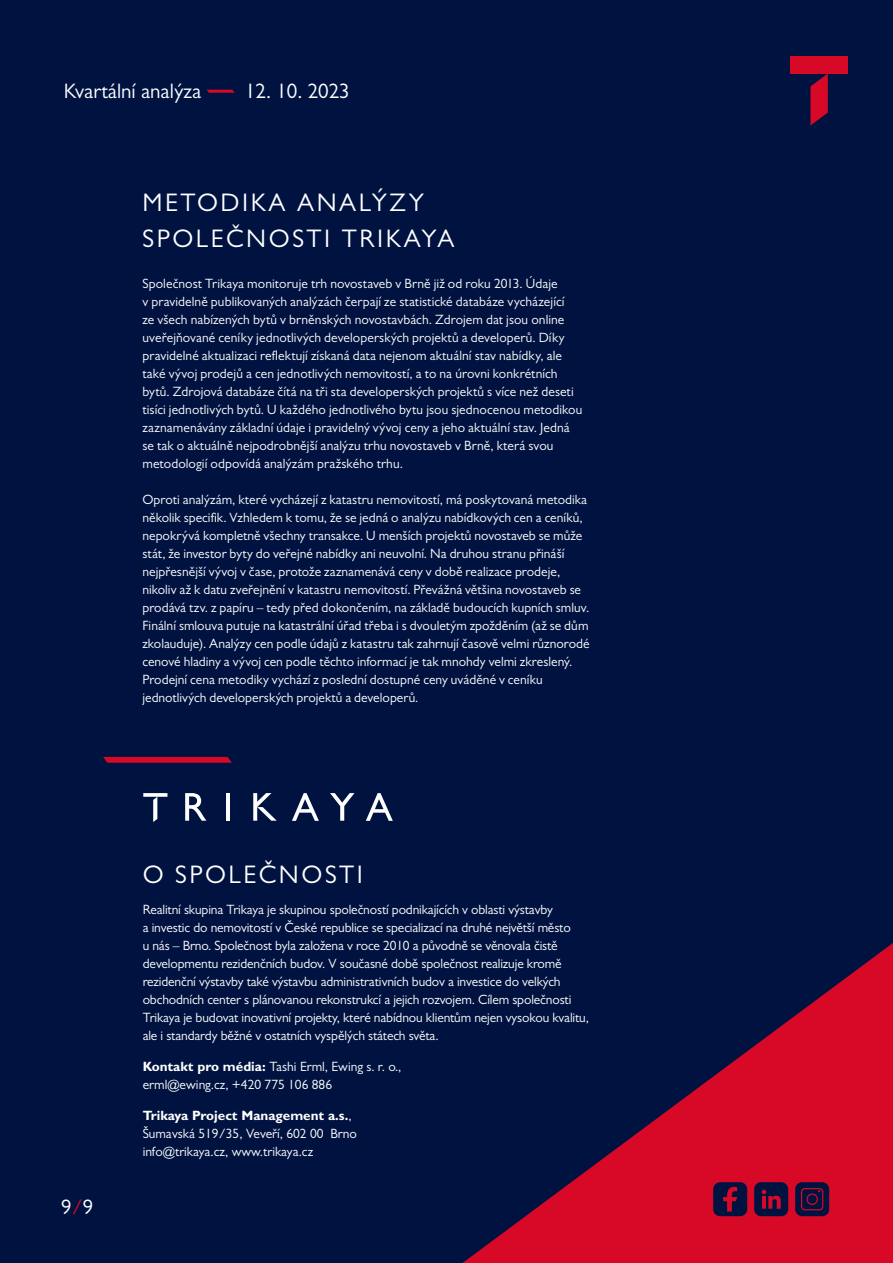
<style>
.page{position:relative;width:893px;height:1263px;background:#001340}
.page>*{position:absolute;margin:0;border:0;box-sizing:border-box;transform-origin:0 0}
.t1{font:25.5px/36px "Gill Sans MT Pro";letter-spacing:.1em;color:#fff}
.t2{font:21px "Gill Sans MT Pro";color:#fff}
.t3{font:13.5px/18px "Gill Sans MT Pro";color:#fff}
.s1{color:#d70926}
.s2{font-weight:700}
</style>
<div class="page">
<svg style="left:354px;top:793px;width:539px;height:470px"></svg>
<svg style="left:207px;top:90px;width:28px;height:3px"></svg>
<svg style="left:810px;top:74px;width:18px;height:51px"></svg>
<div style="left:790px;top:56px;width:58px;height:18px;background:#d70926"></div>
<svg style="left:143px;top:793px;width:24px;height:29px"></svg>
<svg style="left:185px;top:793px;width:21px;height:28px"></svg>
<hr style="left:226px;top:793px;width:4px;height:28px;background:#fff">
<svg style="left:253px;top:793px;width:24px;height:28px"></svg>
<svg style="left:292px;top:793px;width:27px;height:28px"></svg>
<svg style="left:330px;top:793px;width:24px;height:28px"></svg>
<svg style="left:366px;top:793px;width:27px;height:28px"></svg>
<svg style="left:103px;top:757px;width:129px;height:6px"></svg>
<svg style="left:713px;top:1182px;width:34px;height:34px"></svg>
<svg style="left:795px;top:1182px;width:34px;height:34px"></svg>
<svg style="left:754px;top:1182px;width:34px;height:34px"></svg>
<h2 class="t2" style="left:64px;top:78px;width:139px">Kvartální analýza</h2>
<h2 class="t2" style="left:245px;top:78px;width:106px">12. 10. 2023</h2>
<h1 class="t1" style="left:142px;top:184px;width:314px">METODIKA ANALÝZY<br>SPOLEČNOSTI TRIKAYA</h1>
<p class="t3" style="left:142px;top:274px;width:441px">Společnost Trikaya monitoruje trh novostaveb v Brně již od roku 2013. Údaje<br>v pravidelně publikovaných analýzách čerpají ze statistické databáze vycházející<br>ze všech nabízených bytů v brněnských novostavbách. Zdrojem dat jsou online uveřejňované ceníky jednotlivých developerských projektů a developerů. Díky pravidelné aktualizaci reflektují získaná data nejenom aktuální stav nabídky, ale také vývoj prodejů a cen jednotlivých nemovitostí, a to na úrovni konkrétních bytů. Zdrojová databáze čítá na tři sta developerských projektů s více než deseti tisíci jednotlivých bytů. U každého jednotlivého bytu jsou sjednocenou metodikou zaznamenávány základní údaje i pravidelný vývoj ceny a jeho aktuální stav. Jedná se tak o aktuálně nejpodrobnější analýzu trhu novostaveb v Brně, která svou metodologií odpovídá analýzám pražského trhu.</p>
<p class="t3" style="left:142px;top:490px;width:449px">Oproti analýzám, které vycházejí z katastru nemovitostí, má poskytovaná metodika několik specifik. Vzhledem k tomu, že se jedná o analýzu nabídkových cen a ceníků, nepokrývá kompletně všechny transakce. U menších projektů novostaveb se může stát, že investor byty do veřejné nabídky ani neuvolní. Na druhou stranu přináší nejpřesnější vývoj v čase, protože zaznamenává ceny v době realizace prodeje, nikoliv až k datu zveřejnění v katastru nemovitostí. Převážná většina novostaveb se prodává tzv. z papíru – tedy před dokončením, na základě budoucích kupních smluv.<br>Finální smlouva putuje na katastrální úřad třeba i s dvouletým zpožděním (až se dům zkolauduje). Analýzy cen podle údajů z katastru tak zahrnují časově velmi různorodé cenové hladiny a vývoj cen podle těchto informací je tak mnohdy velmi zkreslený.<br>Prodejní cena metodiky vychází z poslední dostupné ceny uváděné v ceníku jednotlivých developerských projektů a developerů.</p>
<h2 class="t2" style="left:61px;top:1194px;width:34px">9<span class="s1">/</span>9</h2>
<h1 class="t1" style="left:143px;top:857px;width:222px">O SPOLEČNOSTI</h1>
<p class="t3" style="left:143px;top:900px;width:448px">Realitní skupina Trikaya je skupinou společností podnikajících v oblasti výstavby<br>a investic do nemovitostí v České republice se specializací na druhé největší město<br>u nás – Brno. Společnost byla založena v roce 2010 a původně se věnovala čistě developmentu rezidenčních budov. V současné době společnost realizuje kromě rezidenční výstavby také výstavbu administrativních budov a investice do velkých obchodních center s plánovanou rekonstrukcí a jejich rozvojem. Cílem společnosti Trikaya je budovat inovativní projekty, které nabídnou klientům nejen vysokou kvalitu, ale i standardy běžné v ostatních vyspělých státech světa.</p>
<p class="t3" style="left:143px;top:1057px;width:260px"><span class="s2">Kontakt pro média:</span> Tashi Erml, Ewing s. r. o., erml@ewing.cz, +420 775 106 886</p>
<p class="t3" style="left:143px;top:1106px;width:216px"><span class="s2">Trikaya Project Management a.s.</span>,<br>Šumavská 519/35, Veveří, 602 00 Brno info@trikaya.cz, www.trikaya.cz</p>
</div>
